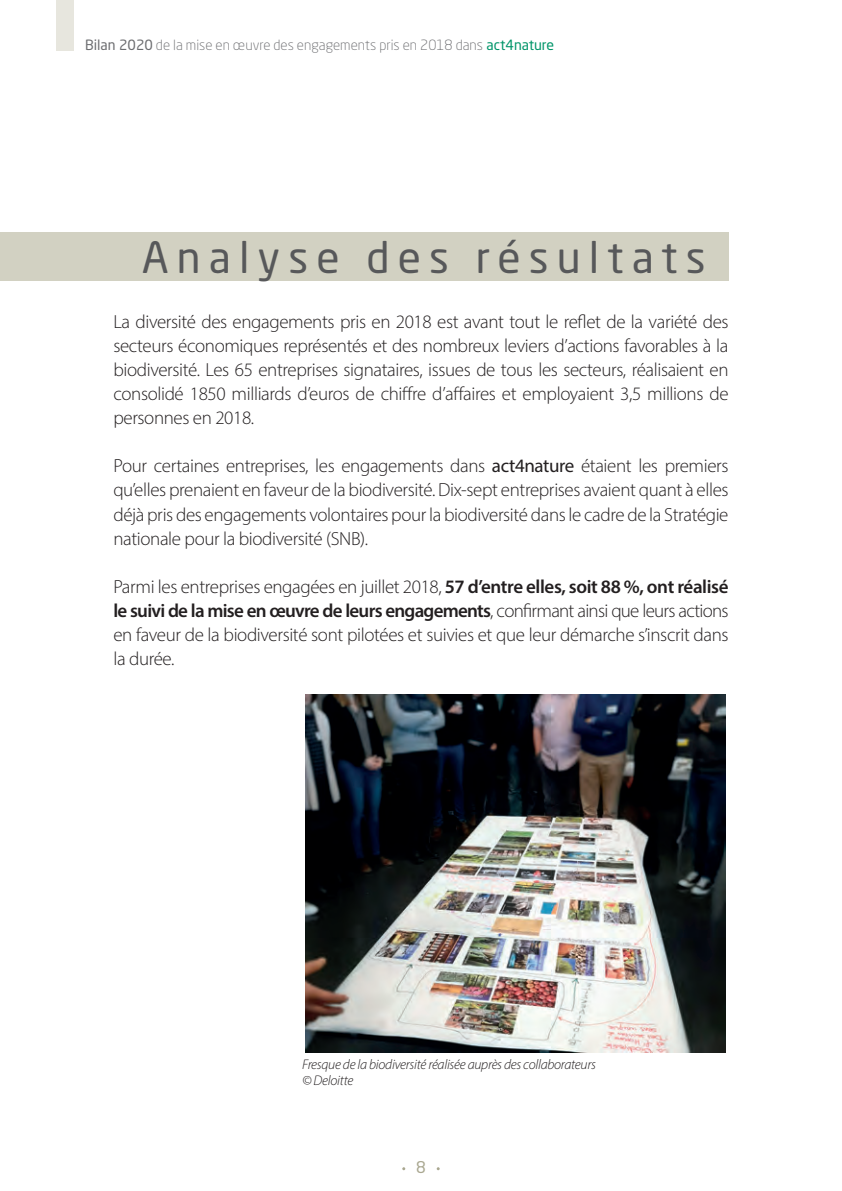
<style>
.page{position:relative;width:842px;height:1191px;background:#fff}
.page>*{position:absolute;margin:0;border:0;box-sizing:border-box;transform-origin:0 0}
.t1{font:42.8px "Neo Sans Pro";letter-spacing:.19em;color:#57585a}
.t2{font:300 19px/24px "Myriad Pro";letter-spacing:-.02em;color:#231f20;text-align:justify}
.t3{font:16px "Neo Sans Pro";color:#a9a790}
.t4{font:italic 300 14px/16px "Myriad Pro";letter-spacing:-.02em;color:#231f20}
.t5{font:300 14px "Neo Sans Pro";color:#6c6d70}
.s1{font-weight:400}
.s2{font-weight:400;color:#009569}
.s3{font-weight:600}
</style>
<div class="page">
<div style="left:57px;top:0;width:17px;height:51px;background:#e7e6de"></div>
<div style="left:0;top:232px;width:729px;height:49px;background:#d2d1c2"></div>
<img style="left:305px;top:694px;width:420px;height:358px">
<p class="t5" style="left:85px;top:37px;width:470px"><span class="s1">Bilan 2020</span> de la mise en œuvre des engagements pris en 2018 dans <span class="s2">act4nature</span></p>
<h1 class="t1" style="left:142px;top:231px;width:565px">Analyse des résultats</h1>
<p class="t2" style="left:113px;top:310px;width:617px">La diversité des engagements pris en 2018 est avant tout le reflet de la variété des secteurs économiques représentés et des nombreux leviers d’actions favorables à la biodiversité. Les 65 entreprises signataires, issues de tous les secteurs, réalisaient en consolidé 1850 milliards d’euros de chiffre d’affaires et employaient 3,5 millions de personnes en 2018.</p>
<p class="t2" style="left:113px;top:454px;width:617px">Pour certaines entreprises, les engagements dans <span class="s1">act4nature</span> étaient les premiers qu’elles prenaient en faveur de la biodiversité. Dix-sept entreprises avaient quant à elles déjà pris des engagements volontaires pour la biodiversité dans le cadre de la Stratégie nationale pour la biodiversité (SNB).</p>
<p class="t2" style="left:113px;top:574px;width:617px">Parmi les entreprises engagées en juillet 2018, <span class="s3">57 d’entre elles, soit 88 %, ont réalisé le suivi de la mise en œuvre de leurs engagements</span>, confirmant ainsi que leurs actions en faveur de la biodiversité sont pilotées et suivies et que leur démarche s’inscrit dans la durée.</p>
<p class="t4" style="left:302px;top:1056px;width:295px">Fresque de la biodiversité réalisée auprès des collaborateurs © Deloitte</p>
<p class="t3" style="left:416px;top:1157px;width:11px">8</p>
</div>
